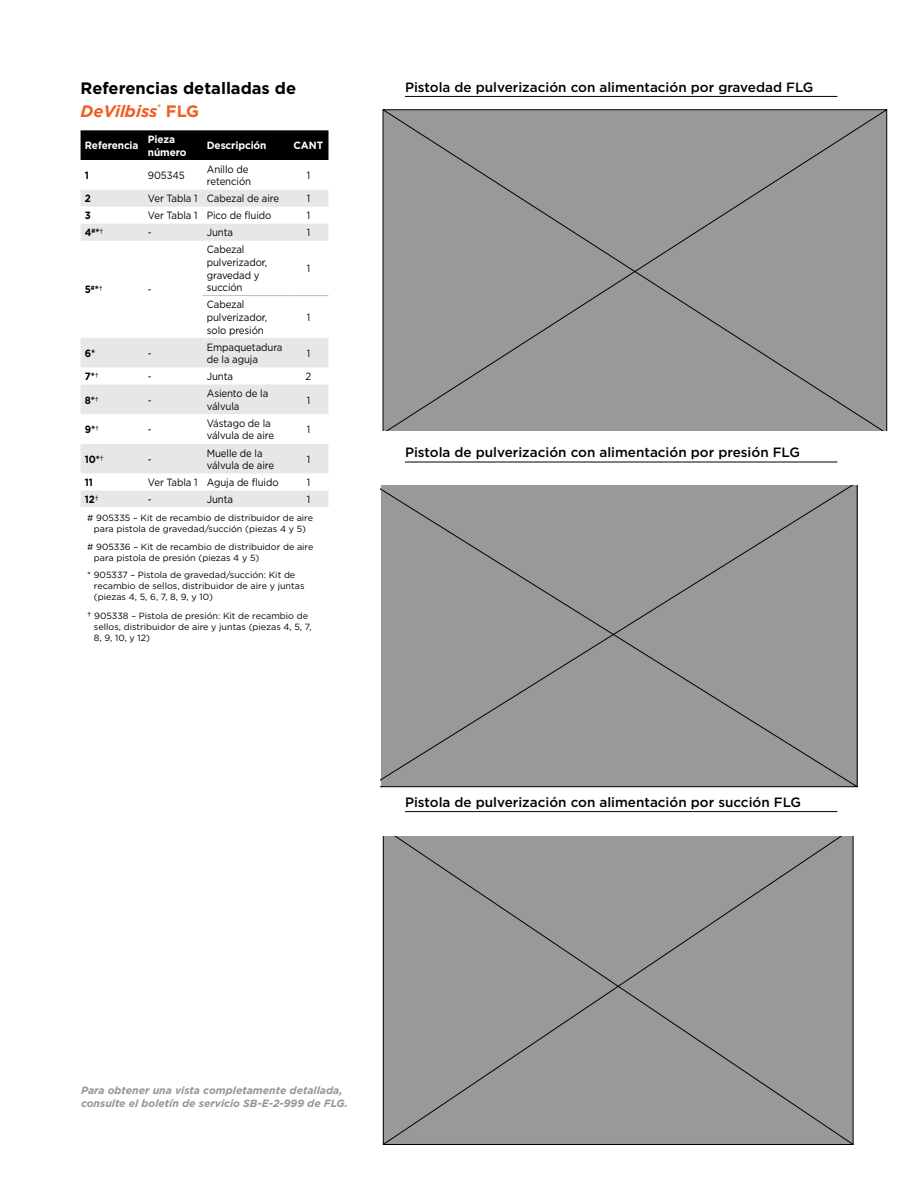
<style>
.page{position:relative;width:918px;height:1188px;background:#fff}
.page>*{position:absolute;margin:0;border:0;box-sizing:border-box;transform-origin:0 0}
.t1{font:700 16.5px/22.5px "Gotham";color:#000}
.t2{font:500 13.5px "Gotham";color:#000}
.t3{font:10.5px/12.6px "Gotham";letter-spacing:-.01em;color:#000;scale:.92 1}
.t4{font:italic 700 10.5px/12.6px "Gotham";color:#939598}
.t5{font:700 10.5px/12.6px "Gotham";letter-spacing:-.01em;color:#fff;scale:.96 1}
.t6{font:700 10.5px "Gotham";color:#000;scale:.92 1}
.t7{font:9px/10.8px "Gotham";color:#000}
.s1{font-style:italic;color:#f15d22}
.s2{color:#f15d22}
.s3{font-weight:400}
.s4{font-size:10.5px}
</style>
<div class="page">
<div style="left:383px;top:836px;width:471px;height:309px;background:#999"></div>
<div style="left:381px;top:485px;width:477px;height:302px;background:#999"></div>
<div style="left:382px;top:109px;width:505px;height:321px;background:#999"></div>
<div style="left:81px;top:130px;width:247px;height:30px;background:#000"></div>
<svg style="left:81px;top:190px;width:247px;height:51px"></svg>
<svg style="left:81px;top:338px;width:247px;height:169px"></svg>
<hr style="left:202px;top:295px;width:86px;height:1px;background:#bcbec0">
<hr style="left:288px;top:295px;width:40px;height:1px;background:#bcbec0">
<hr style="left:405px;top:96px;width:432px;height:1px;background:#000">
<hr style="left:405px;top:462px;width:432px;height:1px;background:#000">
<hr style="left:405px;top:811px;width:432px;height:1px;background:#000">
<h1 class="t1" style="left:81px;top:77px;width:217px">Referencias detalladas de<br><span class="s1">DeVilbiss</span><sup>®</sup> <span class="s2">FLG</span></h1>
<p class="t5" style="left:85px;top:139px;width:57px">Referencia</p>
<p class="t5" style="left:148px;top:133px;width:42px">Pieza número</p>
<p class="t5" style="left:207px;top:139px;width:64px">Descripción</p>
<p class="t5" style="left:294px;top:139px;width:32px">CANT</p>
<p class="t6" style="left:85px;top:168px;width:6px">1</p>
<p class="t3" style="left:148px;top:169px;width:42px">905345</p>
<p class="t3" style="left:207px;top:162px;width:50px">Anillo de retención</p>
<p class="t3" style="left:307px;top:169px;width:5px">1</p>
<p class="t6" style="left:85px;top:192px;width:8px">2</p>
<p class="t3" style="left:148px;top:192px;width:144px">Ver Tabla 1 Cabezal de aire</p>
<p class="t3" style="left:307px;top:192px;width:5px">1</p>
<p class="t6" style="left:85px;top:209px;width:8px">3</p>
<p class="t3" style="left:148px;top:209px;width:136px">Ver Tabla 1 Pico de fluido</p>
<p class="t3" style="left:307px;top:209px;width:5px">1</p>
<p class="t6" style="left:85px;top:226px;width:22px">4<sup>#</sup>*<span class="s3">†</span></p>
<p class="t3" style="left:148px;top:226px;width:6px">-</p>
<p class="t3" style="left:207px;top:226px;width:30px">Junta</p>
<p class="t3" style="left:307px;top:226px;width:5px">1</p>
<p class="t6" style="left:85px;top:283px;width:21px">5<sup>#</sup>*<span class="s3">†</span></p>
<p class="t3" style="left:148px;top:283px;width:6px">-</p>
<p class="t3" style="left:207px;top:243px;width:67px">Cabezal pulverizador, gravedad y succión</p>
<p class="t3" style="left:207px;top:298px;width:67px">Cabezal pulverizador, solo presión</p>
<p class="t3" style="left:307px;top:262px;width:5px">1</p>
<p class="t3" style="left:307px;top:311px;width:5px">1</p>
<p class="t6" style="left:85px;top:346px;width:13px">6*</p>
<p class="t3" style="left:148px;top:347px;width:6px">-</p>
<p class="t3" style="left:207px;top:340px;width:84px">Empaquetadura de la aguja</p>
<p class="t3" style="left:307px;top:347px;width:5px">1</p>
<p class="t6" style="left:85px;top:370px;width:17px">7*<span class="s3">†</span></p>
<p class="t3" style="left:148px;top:370px;width:6px">-</p>
<p class="t3" style="left:207px;top:370px;width:30px">Junta</p>
<p class="t3" style="left:306px;top:370px;width:8px">2</p>
<p class="t6" style="left:85px;top:393px;width:17px">8*<span class="s3">†</span></p>
<p class="t3" style="left:148px;top:393px;width:6px">-</p>
<p class="t3" style="left:207px;top:387px;width:68px">Asiento de la válvula</p>
<p class="t3" style="left:307px;top:393px;width:5px">1</p>
<p class="t6" style="left:85px;top:423px;width:17px">9*<span class="s3">†</span></p>
<p class="t3" style="left:148px;top:423px;width:6px">-</p>
<p class="t3" style="left:207px;top:417px;width:75px">Vástago de la válvula de aire</p>
<p class="t3" style="left:307px;top:423px;width:5px">1</p>
<p class="t6" style="left:85px;top:452px;width:22px">10*<span class="s3">†</span></p>
<p class="t3" style="left:148px;top:453px;width:6px">-</p>
<p class="t3" style="left:207px;top:446px;width:75px">Muelle de la válvula de aire</p>
<p class="t3" style="left:307px;top:453px;width:5px">1</p>
<p class="t6" style="left:85px;top:475px;width:10px">11</p>
<p class="t3" style="left:148px;top:476px;width:144px">Ver Tabla 1 Aguja de fluido</p>
<p class="t3" style="left:307px;top:476px;width:5px">1</p>
<p class="t6" style="left:85px;top:493px;width:17px">12<span class="s3">†</span></p>
<p class="t3" style="left:148px;top:493px;width:6px">-</p>
<p class="t3" style="left:207px;top:493px;width:30px">Junta</p>
<p class="t3" style="left:307px;top:493px;width:5px">1</p>
<p class="t7" style="left:87px;top:513px;width:227px;text-align:center"># 905335 – Kit de recambio de distribuidor de aire para pistola de gravedad/succión (piezas 4 y 5)</p>
<p class="t7" style="left:94px;top:541px;width:221px;text-indent:-7px"># 905336 – Kit de recambio de distribuidor de aire para pistola de presión (piezas 4 y 5)</p>
<p class="t7" style="left:94px;top:569px;width:212px;text-indent:-7px">* 905337 – Pistola de gravedad/succión: Kit de recambio de sellos, distribuidor de aire y juntas (piezas 4, 5, 6, 7, 8, 9, y 10)</p>
<p class="t7" style="left:94px;top:610px;width:219px;text-indent:-7px"><span class="s4">†</span> 905338 – Pistola de presión: Kit de recambio de sellos, distribuidor de aire y juntas (piezas 4, 5, 7,<br>8, 9, 10, y 12)</p>
<h2 class="t2" style="left:405px;top:78px;width:410px">Pistola de pulverización con alimentación por gravedad FLG</h2>
<h2 class="t2" style="left:405px;top:444px;width:397px">Pistola de pulverización con alimentación por presión FLG</h2>
<h2 class="t2" style="left:405px;top:793px;width:398px">Pistola de pulverización con alimentación por succión FLG</h2>
<p class="t4" style="left:81px;top:1084px;width:268px">Para obtener una vista completamente detallada, consulte el boletín de servicio SB-E-2-999 de FLG.</p>
</div>
